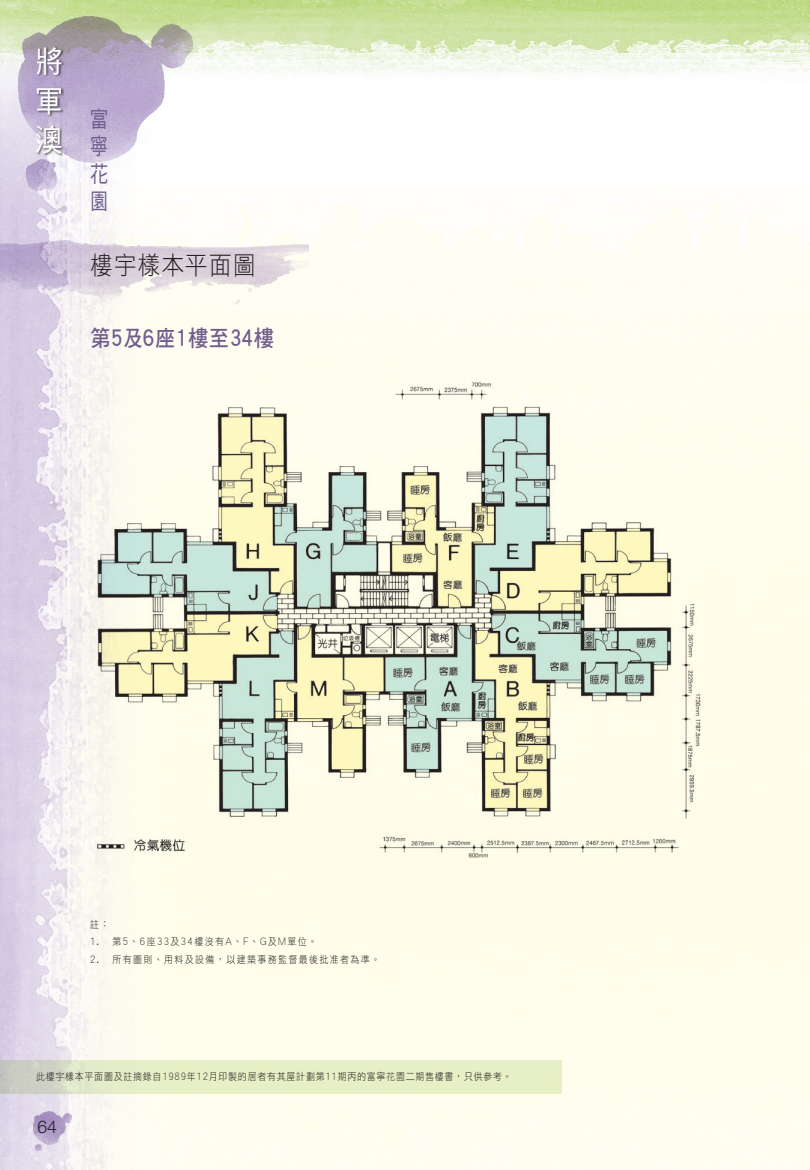
<style>
.page{position:relative;width:810px;height:1170px;background:#fff}
.page>*{position:absolute;margin:0;border:0;box-sizing:border-box;transform-origin:0 0}
.t1{font:31.25px "DF Hei HK W5";color:#fff;scale:.9 1}
.t2{font:30px/40px "DF Hei HK W5";color:#fff;scale:.9 1}
.t3{font:25px "DF Hei HK W3";letter-spacing:.065em;color:#231f20;scale:.9 1}
.t4{font:22.5px "DF Hei HK W7";letter-spacing:.025em;color:#6f5d8c;scale:.9 1}
.t5{font:22.5px/27.5px "DF Hei HK W5";color:#6f5d8c;text-align:justify;scale:.8 1}
.t6{font:300 17.5px "Helvetica Neue";color:#231f20}
.t7{font:10px "DF Hei HK W3";letter-spacing:.08em;color:#231f20;scale:.9 1}
.t8{font:10px "DF Hei HK W3";letter-spacing:.15em;color:#231f20;scale:.9 1}
</style>
<div class="page">
<img style="left:0;top:83px;width:135px;height:1087px">
<img style="left:0;top:0;width:810px;height:83px">
<img style="left:19px;top:16px;width:174px;height:175px">
<img style="left:0;top:241px;width:308px;height:68px">
<img style="left:33px;top:1112px;width:38px;height:38px">
<svg style="left:0;top:1060px;width:562px;height:34px;background:#e3eac5"></svg>
<img style="left:85px;top:373px;width:627px;height:489px">
<div style="left:36px;top:45px;width:29px;height:72px;background:#231f20;opacity:.7"></div>
<div style="left:35px;top:124px;width:30px;height:33px;background:#231f20;opacity:.7"></div>
<h2 class="t2" style="left:36px;top:40px;width:32px">將軍</h2>
<h1 class="t1" style="left:35px;top:123px;width:33px">澳</h1>
<h3 class="t5" style="left:90px;top:104px;width:24px">富寧花園</h3>
<h3 class="t3" style="left:90px;top:251px;width:185px">樓宇樣本平面圖</h3>
<h3 class="t4" style="left:90px;top:326px;width:206px">第5及6座1樓至34樓</h3>
<p class="t7" style="left:90px;top:919px;width:23px">註：</p>
<p class="t8" style="left:90px;top:936px;width:254px">1. 第5、6座33及34樓沒有A、F、G及M單位。</p>
<p class="t8" style="left:90px;top:954px;width:324px">2. 所有圖則、用料及設備，以建築事務監督最後批准者為準。</p>
<p class="t7" style="left:36px;top:1071px;width:530px">此樓宇樣本平面圖及註摘錄自1989年12月印製的居者有其屋計劃第11期丙的富寧花園二期售樓書，只供參考。</p>
<h3 class="t6" style="left:37px;top:1117px;width:21px">64</h3>
</div>
